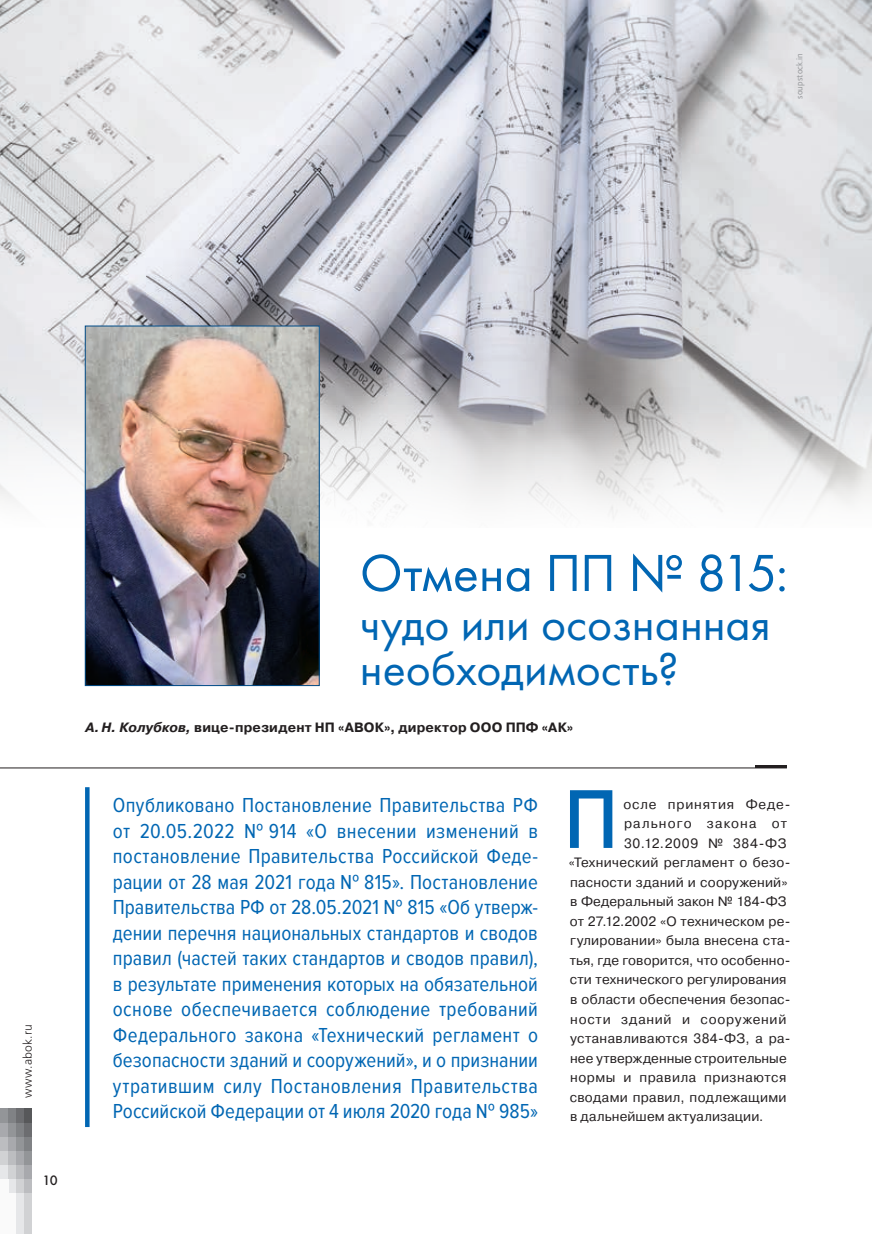
<style>
.page{position:relative;width:872px;height:1234px;background:#fff}
.page>*{position:absolute;margin:0;border:0;box-sizing:border-box;transform-origin:0 0}
.t1{font:500 86.4px "Futura";color:#0166b3}
.t2{font:54px "Futura";letter-spacing:-.005em;color:#0166b3}
.t3{font:48px/45px "Futura";color:#0166b3}
.t4{font:21px/25.5px "Proxima Nova Cond";color:#0166b3;text-align:justify}
.t5{font:13.5px "Pragmatica";letter-spacing:.02em;color:#231f20}
.t6{font:700 13.5px "Pragmatica";letter-spacing:.015em;color:#231f20}
.t7{font:13.5px "Pragmatica";letter-spacing:.04em;color:#231f20}
.t8{font:13.5px "Pragmatica";letter-spacing:.055em;color:#231f20}
.t9{font:13.5px "Pragmatica";letter-spacing:.06em;color:#231f20}
.t10{font:13.5px "Pragmatica";letter-spacing:.05em;color:#231f20}
.t11{font:13.5px "Pragmatica";letter-spacing:.085em;color:#231f20}
.t12{font:13.5px "Futura Futuris C";color:#231f20}
.t13{font:12px "Free Set Light C";letter-spacing:.015em;color:#231f20}
.t14{font:300 9px "Bliss Pro";color:#939598}
.s1{font-style:italic}
</style>
<div class="page">
<div style="left:0;top:1108px;width:9px;height:14px;background:#939598"></div>
<div style="left:0;top:1122px;width:9px;height:14px;background:#a8a9ad"></div>
<div style="left:0;top:1136px;width:9px;height:14px;background:#bcbdc0"></div>
<div style="left:0;top:1150px;width:9px;height:15px;background:#d1d2d4"></div>
<div style="left:0;top:1165px;width:9px;height:14px;background:#e6e7e9"></div>
<div style="left:9px;top:1108px;width:7px;height:14px;background:#808285"></div>
<div style="left:9px;top:1122px;width:7px;height:14px;background:#939598"></div>
<div style="left:9px;top:1136px;width:7px;height:14px;background:#a8a9ad"></div>
<div style="left:9px;top:1150px;width:7px;height:15px;background:#bcbdc0"></div>
<div style="left:9px;top:1165px;width:7px;height:14px;background:#d1d2d4"></div>
<div style="left:9px;top:1179px;width:7px;height:14px;background:#e6e7e9"></div>
<div style="left:16px;top:1108px;width:8px;height:14px;background:#6c6d70"></div>
<div style="left:16px;top:1122px;width:8px;height:14px;background:#808285"></div>
<div style="left:16px;top:1136px;width:8px;height:14px;background:#939598"></div>
<div style="left:16px;top:1150px;width:8px;height:15px;background:#a8a9ad"></div>
<div style="left:16px;top:1165px;width:8px;height:14px;background:#bcbdc0"></div>
<div style="left:16px;top:1179px;width:8px;height:14px;background:#d1d2d4"></div>
<div style="left:24px;top:1108px;width:8px;height:14px;background:#57585a"></div>
<div style="left:24px;top:1122px;width:8px;height:14px;background:#6c6d70"></div>
<div style="left:24px;top:1136px;width:8px;height:14px;background:#808285"></div>
<div style="left:24px;top:1150px;width:8px;height:15px;background:#939598"></div>
<div style="left:24px;top:1165px;width:8px;height:14px;background:#a8a9ad"></div>
<div style="left:24px;top:1179px;width:8px;height:14px;background:#bcbdc0"></div>
<div style="left:0;top:1179px;width:9px;height:54px;background:#fafafa"></div>
<div style="left:9px;top:1193px;width:7px;height:40px;background:#fafafa"></div>
<div style="left:16px;top:1193px;width:8px;height:40px;background:#e6e7e9"></div>
<div style="left:24px;top:1193px;width:8px;height:40px;background:#d1d2d4"></div>
<img style="left:0;top:0;width:872px;height:527px">
<hr style="left:756px;top:765px;width:31px;height:3px;background:#231f20">
<hr style="left:0;top:767px;width:787px;height:1px;background:#231f20">
<div style="left:85px;top:787px;width:5px;height:339px;background:#0166b3"></div>
<img style="left:87px;top:328px;width:230px;height:355px">
<div style="left:85px;top:326px;width:234px;height:359px;border:1px solid #004b87"></div>
<p class="t14" style="left:794px;top:99px;width:47px;rotate:-90deg">soupstock.in</p>
<p class="t13" style="left:21px;top:1097px;width:75px;rotate:-90deg">www.abok.ru</p>
<p class="t12" style="left:43px;top:1171px;width:17px">10</p>
<h2 class="t2" style="left:360px;top:541px;width:430px">Отмена ПП № 815:</h2>
<h3 class="t3" style="left:360px;top:601px;width:412px">чудо или осознанная необходимость?</h3>
<p class="t6" style="left:85px;top:718px;width:489px"><span class="s1">А.Н. Колубков,</span> вице-президент НП «АВОК», директор ООО ППФ «АК»</p>
<p class="t4" style="left:113px;top:792px;width:427px">Опубликовано Постановление Правительства РФ от 20.05.2022 № 914 «О внесении изменений в постановление Правительства Российской Феде&shy;рации от 28 мая 2021 года № 815». Постановление Правительства РФ от 28.05.2021 № 815 «Об утверж&shy;дении перечня национальных стандартов и сводов правил (частей таких стандартов и сводов правил), в результате применения которых на обязательной основе обеспечивается соблюдение требований Федерального закона «Технический регламент о безопасности зданий и сооружений», и о признании утратившим силу Постановления Правительства Российской Федерации от 4 июля 2020 года № 985»</p>
<h1 class="t1" style="left:563px;top:767px;width:58px">П</h1>
<p class="t9" style="left:623px;top:795px;width:169px">осле принятия Феде-</p>
<p class="t11" style="left:624px;top:815px;width:165px">рального закона от</p>
<p class="t10" style="left:624px;top:834px;width:164px">30.12.2009 № 384-ФЗ</p>
<p class="t5" style="left:569px;top:854px;width:221px">«Технический регламент о безо-</p>
<p class="t5" style="left:570px;top:873px;width:219px">пасности зданий и сооружений»</p>
<p class="t5" style="left:570px;top:893px;width:218px">в Федеральный закон № 184-ФЗ</p>
<p class="t5" style="left:570px;top:912px;width:222px">от 27.12.2002 «О техническом ре-</p>
<p class="t5" style="left:570px;top:932px;width:222px">гулировании» была внесена ста-</p>
<p class="t5" style="left:569px;top:951px;width:222px">тья, где говорится, что особенно-</p>
<p class="t5" style="left:570px;top:971px;width:218px">сти технического регулирования</p>
<p class="t5" style="left:570px;top:990px;width:222px">в области обеспечения безопас-</p>
<p class="t8" style="left:570px;top:1010px;width:218px">ности зданий и сооружений</p>
<p class="t5" style="left:570px;top:1029px;width:222px">устанавливаются 384-ФЗ, а ра-</p>
<p class="t5" style="left:570px;top:1049px;width:218px">нее утвержденные строительные</p>
<p class="t7" style="left:570px;top:1068px;width:218px">нормы и правила признаются</p>
<p class="t5" style="left:570px;top:1088px;width:218px">сводами правил, подлежащими</p>
<p class="t5" style="left:570px;top:1107px;width:195px">в дальнейшем актуализации.</p>
</div>
